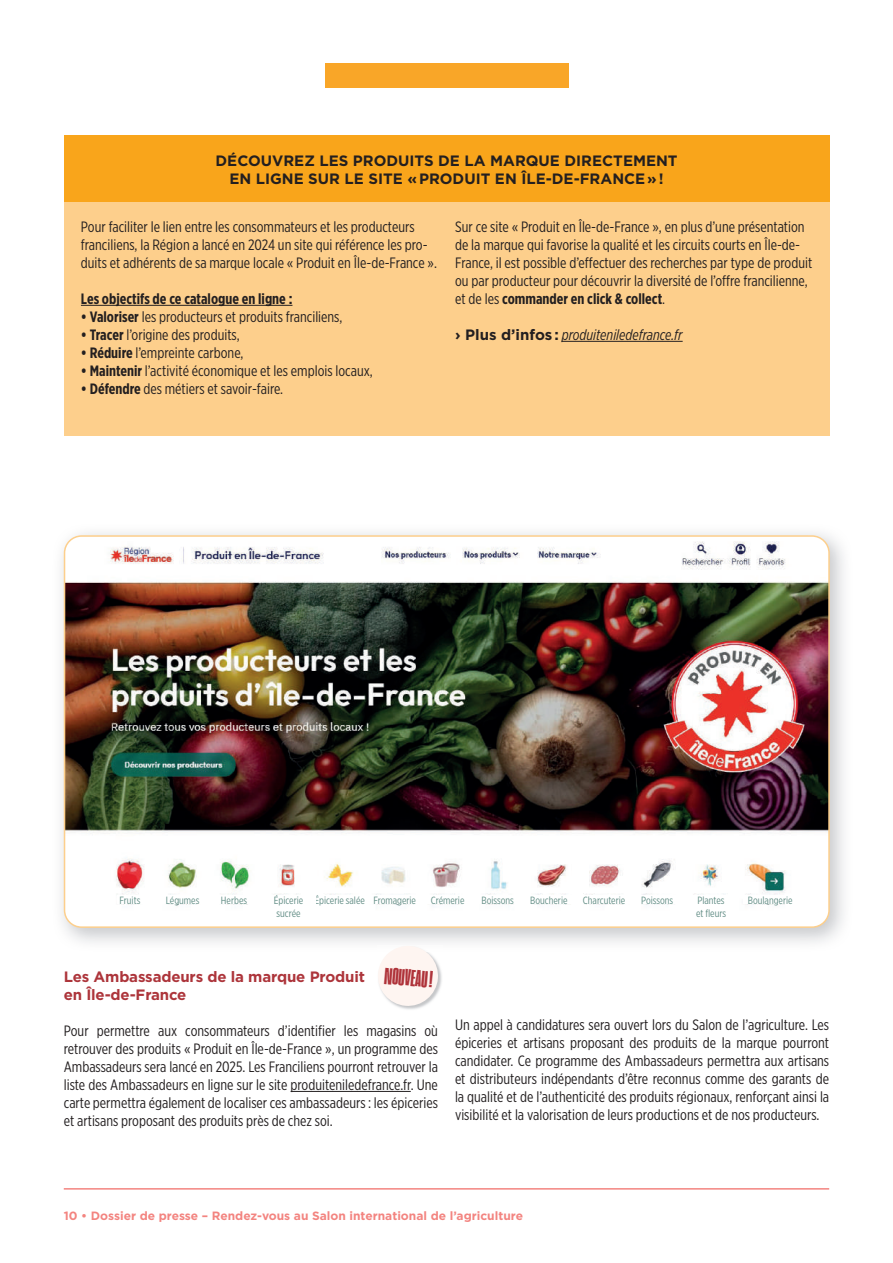
<style>
.page{position:relative;width:893px;height:1263px;background:#fff}
.page>*{position:absolute;margin:0;border:0;box-sizing:border-box;transform-origin:0 0}
.t1{font:900 23.85px "PP Right Grotesk Tall";color:#af333a}
.t2{font:15px/18px "Gotham X Narrow";color:#231f20}
.t3{font:700 15px/18px "Gotham";color:#231f20;text-align:center}
.t4{font:700 15px/18px "Gotham";letter-spacing:-.01em;color:#ad353b}
.t5{font:italic 15px "Gotham X Narrow";color:#231f20}
.t6{font:700 15px "Gotham X Narrow";color:#231f20}
.t7{font:700 12px "Gotham";color:#f38480}
.t8{font:10.5px/12.6px "Gotham X Narrow";color:#628d85}
.s1{font-weight:700}
.s2{font-family:"Gotham";font-weight:700;font-style:normal}
</style>
<div class="page">
<div style="left:64px;top:202px;width:765px;height:234px;background:#fdcf8c"></div>
<hr style="left:81px;top:305px;width:211px;height:1px;background:#231f20">
<hr style="left:562px;top:341px;width:121px;height:1px;background:#231f20">
<div style="left:64px;top:136px;width:765px;height:66px;background:#f9a51b"></div>
<div style="left:325px;top:64px;width:243px;height:24px;background:#f9a628"></div>
<img style="left:61px;top:532px;width:783px;height:411px">
<img style="left:65px;top:541px;width:764px;height:380px">
<div style="left:64px;top:535px;width:766px;height:393px;border:2px solid #fdcf8c;border-radius:17px"></div>
<div style="left:369px;top:896px;width:52px;height:8px;background:#fff"></div>
<div style="left:427px;top:896px;width:41px;height:8px;background:#fff"></div>
<div style="left:478px;top:896px;width:39px;height:8px;background:#fff"></div>
<div style="left:526px;top:896px;width:46px;height:8px;background:#fff"></div>
<div style="left:578px;top:896px;width:52px;height:8px;background:#fff"></div>
<div style="left:638px;top:896px;width:39px;height:8px;background:#fff"></div>
<div style="left:684px;top:896px;width:54px;height:21px;background:#fff"></div>
<div style="left:313px;top:896px;width:53px;height:21px;background:#fff"></div>
<div style="left:262px;top:896px;width:53px;height:21px;background:#fff"></div>
<div style="left:218px;top:896px;width:32px;height:8px;background:#fff"></div>
<div style="left:162px;top:896px;width:41px;height:8px;background:#fff"></div>
<div style="left:117px;top:896px;width:26px;height:8px;background:#fff"></div>
<div style="left:743px;top:896px;width:54px;height:8px;background:#fff"></div>
<hr style="left:64px;top:1188px;width:765px;height:1px;background:#f38480">
<hr style="left:291px;top:1091px;width:120px;height:1px;background:#231f20">
<img style="left:399px;top:966px;width:43px;height:44px">
<svg style="left:378px;top:946px;width:61px;height:61px"></svg>
<p class="t3" style="left:216px;top:151px;width:464px">DÉCOUVREZ LES PRODUITS DE LA MARQUE DIRECTEMENT<br>EN LIGNE SUR LE SITE « PRODUIT EN ÎLE-DE-FRANCE » !</p>
<p class="t2" style="left:81px;top:217px;width:358px">Pour faciliter le lien entre les consommateurs et les producteurs franciliens, la Région a lancé en 2024 un site qui référence les pro&shy;duits et adhérents de sa marque locale « Produit en Île-de-France ».</p>
<p class="t6" style="left:81px;top:289px;width:213px">Les objectifs de ce catalogue en ligne :</p>
<p class="t2" style="left:81px;top:307px;width:263px"><span class="s1">• Valoriser</span> les producteurs et produits franciliens,</p>
<p class="t2" style="left:81px;top:325px;width:160px"><span class="s1">• Tracer</span> l’origine des produits,</p>
<p class="t2" style="left:81px;top:343px;width:164px"><span class="s1">• Réduire</span> l’empreinte carbone,</p>
<p class="t2" style="left:81px;top:361px;width:293px"><span class="s1">• Maintenir</span> l’activité économique et les emplois locaux,</p>
<p class="t2" style="left:81px;top:379px;width:204px"><span class="s1">• Défendre</span> des métiers et savoir-faire.</p>
<p class="t2" style="left:455px;top:217px;width:359px">Sur ce site « Produit en Île-de-France », en plus d’une présentation de la marque qui favorise la qualité et les circuits courts en Île-de-France, il est possible d’effectuer des recherches par type de produit ou par producteur pour découvrir la diversité de l’offre francilienne, et de les <span class="s1">commander en click &amp; collect</span>.</p>
<p class="t5" style="left:455px;top:326px;width:229px"><span class="s2">› Plus d’infos :</span> produiteniledefrance.fr</p>
<p class="t8" style="left:274px;top:894px;width:93px">Épicerie Épicerie salée sucrée</p>
<p class="t8" style="left:119px;top:894px;width:22px">Fruits</p>
<p class="t8" style="left:166px;top:894px;width:35px">Légumes</p>
<p class="t8" style="left:221px;top:894px;width:28px">Herbes</p>
<p class="t8" style="left:748px;top:894px;width:46px">Boulangerie</p>
<p class="t8" style="left:373px;top:894px;width:44px">Fromagerie</p>
<p class="t8" style="left:431px;top:894px;width:35px">Crémerie</p>
<p class="t8" style="left:481px;top:894px;width:34px">Boissons</p>
<p class="t8" style="left:530px;top:894px;width:39px">Boucherie</p>
<p class="t8" style="left:583px;top:894px;width:44px">Charcuterie</p>
<p class="t8" style="left:641px;top:894px;width:34px">Poissons</p>
<p class="t8" style="left:696px;top:894px;width:32px">Plantes et fleurs</p>
<h1 class="t1" style="left:386px;top:964px;width:50px;rotate:5deg">NOUVEAU !</h1>
<p class="t4" style="left:64px;top:967px;width:303px">Les Ambassadeurs de la marque Produit en Île-de-France</p>
<p class="t2" style="left:64px;top:1021px;width:376px;text-align:justify">Pour permettre aux consommateurs d’identifier les magasins où retrouver des produits « Produit en Île-de-France », un programme des Ambassadeurs sera lancé en 2025. Les Franciliens pourront retrouver la liste des Ambassadeurs en ligne sur le site produiteniledefrance.fr. Une carte permettra également de localiser ces ambassadeurs : les épiceries et artisans proposant des produits près de chez soi.</p>
<p class="t2" style="left:455px;top:1015px;width:376px;text-align:justify">Un appel à candidatures sera ouvert lors du Salon de l’agriculture. Les épiceries et artisans proposant des produits de la marque pourront candidater. Ce programme des Ambassadeurs permettra aux artisans et distributeurs indépendants d’être reconnus comme des garants de la qualité et de l’authenticité des produits régionaux, renforçant ainsi la visibilité et la valorisation de leurs productions et de nos producteurs.</p>
<p class="t7" style="left:64px;top:1208px;width:461px">10 • Dossier de presse – Rendez-vous au Salon international de l’agriculture</p>
</div>
